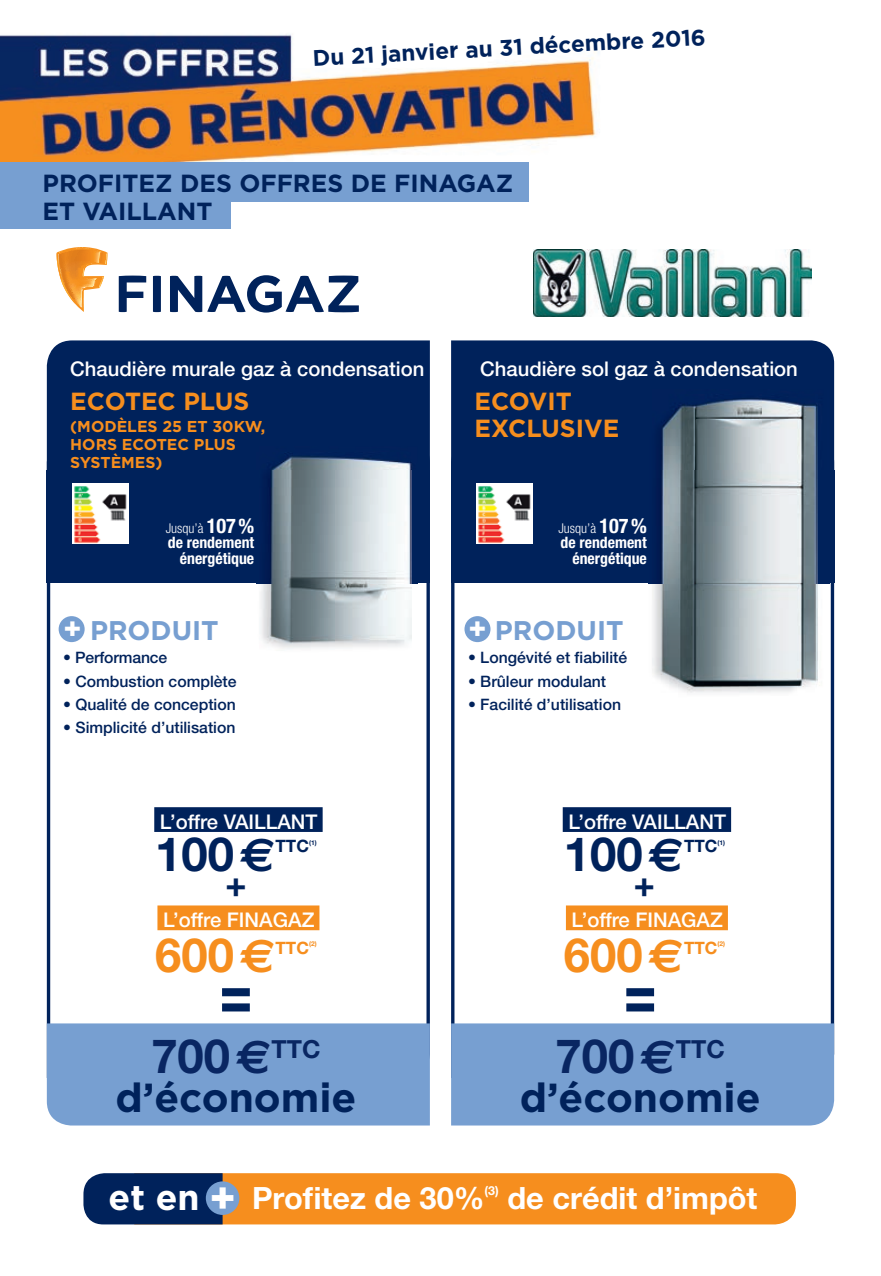
<style>
.page{position:relative;width:881px;height:1276px;background:#fff}
.page>*{position:absolute;margin:0;border:0;box-sizing:border-box;transform-origin:0 0}
.t1{font:700 58.5px "Gotham";color:#00225b}
.t2{font:700 47.25px "Helvetica Neue";color:#092662}
.t3{font:700 47.25px "Helvetica Neue";color:#00225b}
.t4{font:700 47.25px "Helvetica Neue";color:#f68e1e}
.t5{font:700 40.5px "Gotham";color:#00225b}
.t6{font:500 36px "Gotham";color:#00225b}
.t7{font:700 30.82px "Helvetica Neue";color:#fff}
.t8{font:700 27px "Gotham";color:#779fd1}
.t9{font:700 24.75px/28.1px "Gotham";color:#00225b}
.t10{font:700 24.75px/27px "Gotham";color:#f68e1e}
.t11{font:700 22.5px "Gotham";color:#00225b}
.t12{font:500 20.25px "Helvetica Neue";color:#fff}
.t13{font:700 17.1px "Helvetica Neue";color:#00225b}
.t14{font:700 17.1px "Helvetica Neue";color:#f68e1e}
.t15{font:500 15.75px "Helvetica Neue";color:#00225b}
.t16{font:700 condensed 15.75px/15.8px "Helvetica Neue";color:#fff;text-align:right}
.t17{font:700 15.75px/18px "Gotham";color:#f68e1e}
.t18{font:300 condensed 13.5px "Helvetica Neue";color:#fff}
.t19{font:700 12.38px "Helvetica Neue";color:#fff}
.t20{font:700 6.52px "Helvetica Neue";color:#00225b}
.t21{font:700 6.52px "Helvetica Neue";color:#f68e1e}
.s1{font-weight:700;font-size:20.25px}
.s2{font-size:29.25px;color:#fff}
.s3{font-family:"Euro Sans"}
.s4{font-family:"Gotham";font-size:35.55px}
.s5{font-family:"Gotham";font-size:42.52px}
</style>
<div class="page">
<img style="left:0;top:34px;width:600px;height:260px">
<div style="left:0;top:162px;width:528px;height:40px;background:#779fd1"></div>
<div style="left:0;top:189px;width:231px;height:40px;background:#779fd1"></div>
<svg style="left:83px;top:1173px;width:712px;height:51px;background:#c97b2b"></svg>
<div style="left:206px;top:1181px;width:33px;height:34px;background:#779fd1;border-radius:50%"></div>
<svg style="left:119px;top:275px;width:240px;height:37px"></svg>
<svg style="left:57px;top:247px;width:50px;height:65px"></svg>
<img style="left:533px;top:249px;width:278px;height:68px">
<svg style="left:47px;top:583px;width:382px;height:440px"></svg>
<div style="left:47px;top:340px;width:382px;height:130px;background:#00225b"></div>
<div style="left:47px;top:470px;width:382px;height:113px;background:#00225b"></div>
<div style="left:47px;top:1023px;width:382px;height:102px;background:#779fd1"></div>
<div style="left:154px;top:807px;width:168px;height:25px;background:#00225b"></div>
<div style="left:157px;top:905px;width:162px;height:25px;background:#f68e1e"></div>
<div style="left:59px;top:616px;width:26px;height:26px;background:#779fd1;border-radius:50%"></div>
<svg style="left:451px;top:583px;width:382px;height:440px"></svg>
<div style="left:451px;top:340px;width:382px;height:130px;background:#00225b"></div>
<div style="left:451px;top:470px;width:382px;height:113px;background:#00225b"></div>
<div style="left:451px;top:1023px;width:382px;height:102px;background:#779fd1"></div>
<div style="left:562px;top:807px;width:168px;height:25px;background:#00225b"></div>
<div style="left:565px;top:905px;width:162px;height:25px;background:#f68e1e"></div>
<div style="left:464px;top:616px;width:26px;height:26px;background:#779fd1;border-radius:50%"></div>
<img style="left:256px;top:583px;width:155px;height:69px">
<img style="left:256px;top:453px;width:3px;height:17px">
<img style="left:411px;top:470px;width:6px;height:180px">
<img style="left:259px;top:446px;width:79px;height:7px">
<img style="left:338px;top:446px;width:79px;height:24px">
<img style="left:259px;top:453px;width:152px;height:197px">
<img style="left:648px;top:394px;width:169px;height:303px">
<img style="left:770px;top:583px;width:59px;height:114px">
<img style="left:652px;top:697px;width:118px;height:1px">
<img style="left:652px;top:390px;width:118px;height:4px">
<img style="left:770px;top:390px;width:59px;height:80px">
<img style="left:817px;top:470px;width:1px;height:113px">
<img style="left:72px;top:483px;width:56px;height:60px">
<img style="left:476px;top:483px;width:56px;height:60px">
<h3 class="t11" style="left:312px;top:45px;width:395px;rotate:-3deg">Du 21 janvier au 31 décembre 2016</h3>
<h3 class="t9" style="left:42px;top:168px;width:472px">PROFITEZ DES OFFRES DE FINAGAZ<br>ET VAILLANT</h3>
<p class="t12" style="left:70px;top:357px;width:355px">Chaudière murale gaz à condensation</p>
<h3 class="t10" style="left:70px;top:387px;width:180px">ECOTEC PLUS</h3>
<p class="t17" style="left:70px;top:417px;width:196px">(MODÈLES 25 ET 30KW,<br>HORS ECOTEC PLUS<br>SYSTÈMES)</p>
<p class="t18" style="left:166px;top:520px;width:90px">Jusqu’à <span class="s1">107 %</span></p>
<p class="t16" style="left:168px;top:535px;width:88px">de rendement énergétique</p>
<h3 class="t8" style="left:63px;top:615px;width:157px"><span class="s2">+</span> PRODUIT</h3>
<p class="t15" style="left:63px;top:648px;width:106px">• Performance</p>
<p class="t15" style="left:63px;top:671px;width:175px">• Combustion complète</p>
<p class="t15" style="left:63px;top:695px;width:174px">• Qualité de conception</p>
<p class="t15" style="left:63px;top:718px;width:174px">• Simplicité d’utilisation</p>
<p class="t12" style="left:160px;top:809px;width:159px">L’offre VAILLANT</p>
<h2 class="t3" style="left:155px;top:825px;width:122px">100 <span class="s3">€</span></h2>
<p class="t13" style="left:275px;top:835px;width:35px">TTC</p>
<p class="t20" style="left:309px;top:838px;width:9px">(1)</p>
<h3 class="t6" style="left:224px;top:867px;width:25px">+</h3>
<p class="t12" style="left:163px;top:907px;width:153px">L’offre FINAGAZ</p>
<h2 class="t4" style="left:155px;top:926px;width:122px">600 <span class="s3">€</span></h2>
<p class="t14" style="left:275px;top:937px;width:35px">TTC</p>
<p class="t21" style="left:309px;top:940px;width:9px">(2)</p>
<h1 class="t1" style="left:217px;top:966px;width:39px">=</h1>
<h2 class="t2" style="left:151px;top:1026px;width:171px">700 <span class="s3">€</span><sup>TTC</sup></h2>
<h3 class="t5" style="left:115px;top:1074px;width:242px">d’économie</h3>
<p class="t12" style="left:480px;top:357px;width:319px">Chaudière sol gaz à condensation</p>
<h3 class="t10" style="left:474px;top:387px;width:146px">ECOVIT<br>EXCLUSIVE</h3>
<p class="t18" style="left:558px;top:520px;width:90px">Jusqu’à <span class="s1">107 %</span></p>
<p class="t16" style="left:560px;top:535px;width:88px">de rendement énergétique</p>
<h3 class="t8" style="left:468px;top:615px;width:157px"><span class="s2">+</span> PRODUIT</h3>
<p class="t15" style="left:468px;top:648px;width:161px">• Longévité et fiabilité</p>
<p class="t15" style="left:468px;top:671px;width:139px">• Brûleur modulant</p>
<p class="t15" style="left:468px;top:695px;width:154px">• Facilité d’utilisation</p>
<p class="t12" style="left:568px;top:809px;width:159px">L’offre VAILLANT</p>
<h2 class="t3" style="left:563px;top:825px;width:122px">100 <span class="s3">€</span></h2>
<p class="t13" style="left:683px;top:835px;width:35px">TTC</p>
<p class="t20" style="left:717px;top:838px;width:9px">(1)</p>
<h3 class="t6" style="left:632px;top:867px;width:25px">+</h3>
<p class="t12" style="left:571px;top:907px;width:153px">L’offre FINAGAZ</p>
<h2 class="t4" style="left:563px;top:926px;width:122px">600 <span class="s3">€</span></h2>
<p class="t14" style="left:683px;top:937px;width:35px">TTC</p>
<p class="t21" style="left:717px;top:940px;width:9px">(2)</p>
<h1 class="t1" style="left:621px;top:966px;width:39px">=</h1>
<h2 class="t2" style="left:555px;top:1026px;width:171px">700 <span class="s3">€</span><sup>TTC</sup></h2>
<h3 class="t5" style="left:519px;top:1074px;width:242px">d’économie</h3>
<h3 class="t7" style="left:108px;top:1179px;width:377px"><span class="s4">et en</span> <span class="s5">+</span> Profitez de 30%</h3>
<p class="t19" style="left:484px;top:1183px;width:16px">(3)</p>
<h3 class="t7" style="left:507px;top:1179px;width:251px">de crédit d’impôt</h3>
</div>
